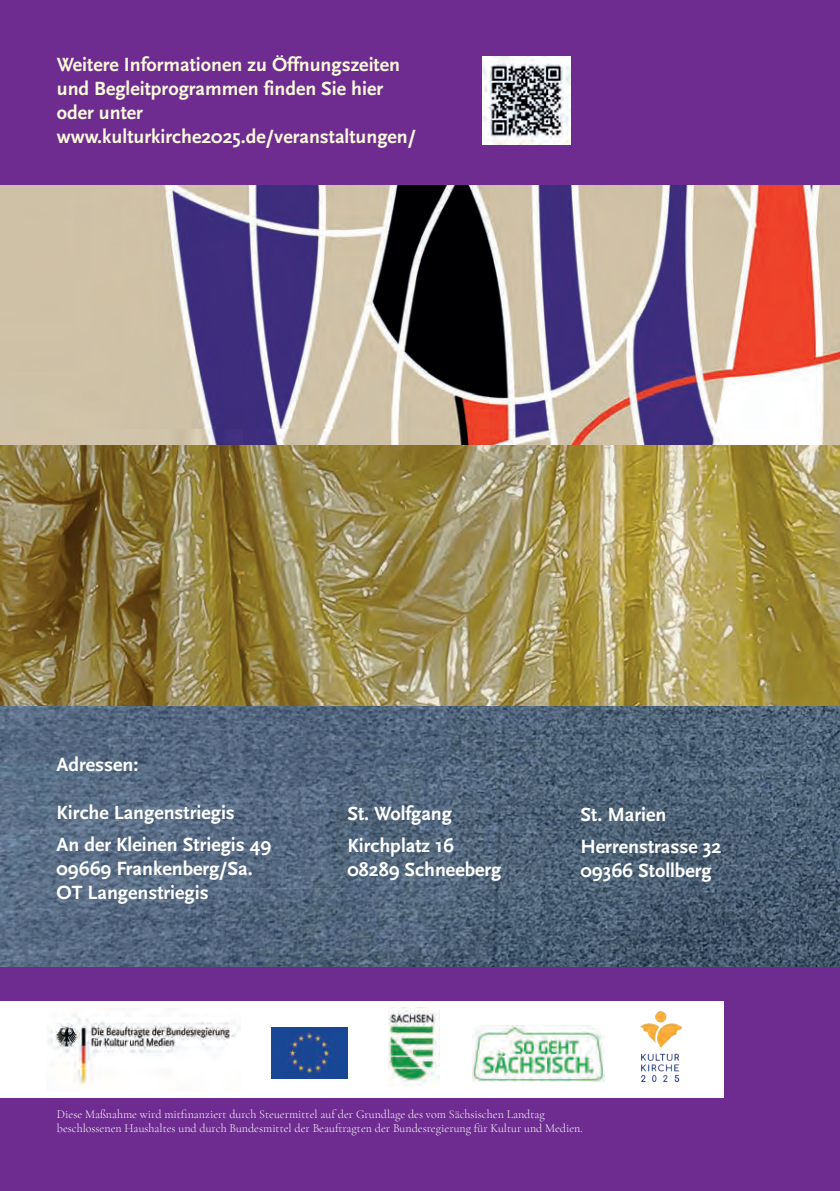
<style>
.page{position:relative;width:840px;height:1191px;background:#fff}
.page>*{position:absolute;margin:0;border:0;box-sizing:border-box;transform-origin:0 0}
.t1{font:700 20px/32px "Scala Sans";color:#fff}
.t2{font:700 20px/24px "Scala Sans";color:#fbfad9}
.t3{font:300 12px/14.4px "Cormorant Garamond";color:#fff}
</style>
<div class="page">
<div style="left:0;top:0;width:839px;height:1191px;background:#6e2c91"></div>
<div style="left:0;top:1002px;width:723px;height:96px;background:#fff"></div>
<img style="left:48px;top:1013px;width:192px;height:77px">
<img style="left:388px;top:1007px;width:52px;height:79px">
<img style="left:271px;top:1027px;width:76px;height:51px">
<img style="left:472px;top:1025px;width:132px;height:56px">
<img style="left:640px;top:1011px;width:41px;height:70px">
<img style="left:0;top:186px;width:839px;height:781px">
<img style="left:482px;top:56px;width:88px;height:89px">
<h1 class="t2" style="left:57px;top:53px;width:360px">Weitere Informationen zu Öffnungszeiten und Begleitprogrammen finden Sie hier oder unter www.kulturkirche2025.de/veranstaltungen/</h1>
<h1 class="t1" style="left:56px;top:749px;width:83px">Adressen:</h1>
<h1 class="t1" style="left:56px;top:797px;width:216px">Kirche Langenstriegis<br>An der Kleinen Striegis 49</h1>
<h1 class="t1" style="left:56px;top:857px;width:197px;line-height:24px">09669 Frankenberg/Sa.<br>OT Langenstriegis</h1>
<h1 class="t1" style="left:347px;top:797px;width:108px">St. Wolfgang<br>Kirchplatz 16</h1>
<h1 class="t1" style="left:347px;top:853px;width:155px">08289 Schneeberg</h1>
<h1 class="t1" style="left:580px;top:799px;width:142px">St. Marien<br>Herrenstrasse 32</h1>
<h1 class="t1" style="left:580px;top:855px;width:132px">09366 Stollberg</h1>
<p class="t3" style="left:57px;top:1106px;width:527px">Diese Maßnahme wird mitfinanziert durch Steuermittel auf der Grundlage des vom Sächsischen Landtag beschlossenen Haushaltes und durch Bundesmittel der Beauftragten der Bundesregierung für Kultur und Medien.</p>
</div>
